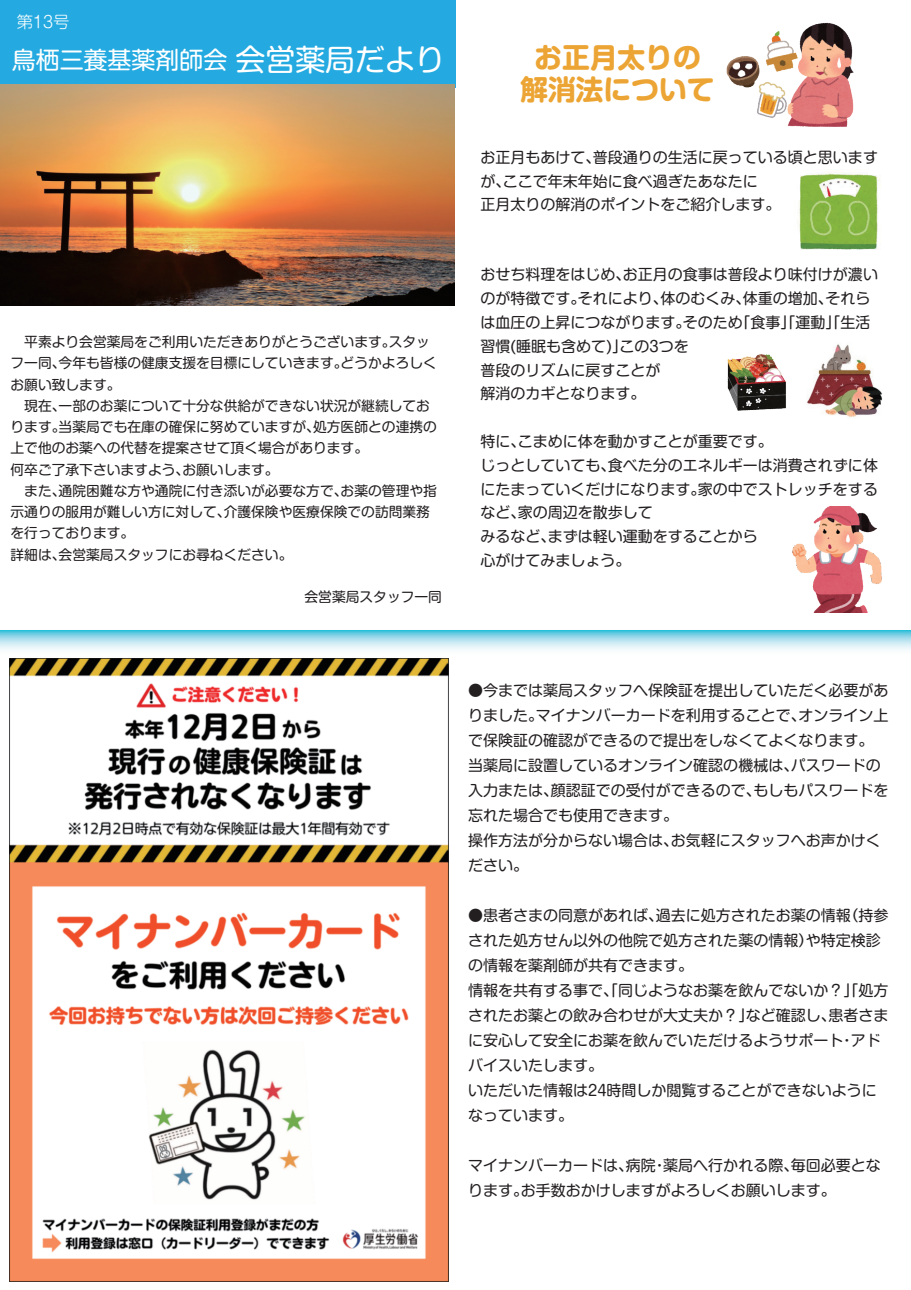
<style>
.page{position:relative;width:911px;height:1290px;background:#fff}
.page>*{position:absolute;margin:0;border:0;box-sizing:border-box;transform-origin:0 0}
.t1{font:700 27.75px/32.1px "Shin M Go Pro";color:#eca534;text-align:center}
.t2{font:24px "Shin M Go Pro";color:#fff}
.t3{font:300 16.38px "Shin M Go Pro";color:#fff}
.t4{font:15px/25px "Shin M Go Pro";color:#231f20}
.t5{font:13.75px/21.2px "Shin M Go Pro";color:#231f20}
.s1{font-size:30px}
</style>
<div class="page">
<div style="left:0;top:0;width:455px;height:87px;background:#24aae1"></div>
<svg style="left:0;top:630px;width:911px;height:37px"></svg>
<img style="left:9px;top:659px;width:439px;height:622px">
<img style="left:0;top:84px;width:454px;height:221px">
<img style="left:726px;top:22px;width:128px;height:105px">
<img style="left:799px;top:172px;width:82px;height:78px">
<img style="left:807px;top:344px;width:75px;height:74px">
<img style="left:727px;top:354px;width:59px;height:57px">
<img style="left:792px;top:506px;width:90px;height:106px">
<p class="t3" style="left:17px;top:9px;width:54px">第13号</p>
<h2 class="t2" style="left:12px;top:40px;width:435px">鳥栖三養基薬剤師会 <span class="s1">会営薬局だより</span></h2>
<p class="t5" style="left:11px;top:330px;width:428px">　平素より会営薬局をご利用いただきありがとうございます。スタッフ一同、今年も皆様の健康支援を目標にしていきます。どうかよろしくお願い致します。<br>　現在、一部のお薬について十分な供給ができない状況が継続しております。当薬局でも在庫の確保に努めていますが、処方医師との連携の上で他のお薬への代替を提案させて頂く場合があります。<br>何卒ご了承下さいますよう、お願いします。<br>　また、通院困難な方や通院に付き添いが必要な方で、お薬の管理や指示通りの服用が難しい方に対して、介護保険や医療保険での訪問業務を行っております。<br>詳細は、会営薬局スタッフにお尋ねください。</p>
<p class="t5" style="left:304px;top:584px;width:139px">会営薬局スタッフ一同</p>
<h1 class="t1" style="left:520px;top:38px;width:196px">お正月太りの解消法について</h1>
<p class="t4" style="left:480px;top:143px;width:399px;line-height:23.8px">お正月もあけて、普段通りの生活に戻っている頃と思いますが、ここで年末年始に食べ過ぎたあなたに<br>正月太りの解消のポイントをご紹介します。</p>
<p class="t4" style="left:480px;top:261px;width:399px;line-height:23.8px">おせち料理をはじめ、お正月の食事は普段より味付けが濃いのが特徴です。それにより、体のむくみ、体重の増加、それらは血圧の上昇につながります。そのため「食事」「運動」「生活習慣(睡眠も含めて)」この3つを<br>普段のリズムに戻すことが<br>解消のカギとなります。</p>
<p class="t4" style="left:480px;top:428px;width:399px;line-height:23.8px">特に、こまめに体を動かすことが重要です。<br>じっとしていても、食べた分のエネルギーは消費されずに体にたまっていくだけになります。家の中でストレッチをするなど、家の周辺を散歩して<br>みるなど、まずは軽い運動をすることから<br>心がけてみましょう。</p>
<p class="t4" style="left:468px;top:676px;width:421px">●今までは薬局スタッフへ保険証を提出していただく必要がありました。マイナンバーカードを利用することで、オンライン上で保険証の確認ができるので提出をしなくてよくなります。当薬局に設置しているオンライン確認の機械は、パスワードの入力または、顔認証での受付ができるので、もしもパスワードを忘れた場合でも使用できます。<br>操作方法が分からない場合は、お気軽にスタッフへお声かけください。</p>
<p class="t4" style="left:468px;top:901px;width:421px">●患者さまの同意があれば、過去に処方されたお薬の情報（持参された処方せん以外の他院で処方された薬の情報）や特定検診の情報を薬剤師が共有できます。<br>情報を共有する事で、「同じようなお薬を飲んでないか？」「処方されたお薬との飲み合わせが大丈夫か？」など確認し、患者さまに安心して安全にお薬を飲んでいただけるようサポート・アドバイスいたします。<br>いただいた情報は24時間しか閲覧することができないようになっています。</p>
<p class="t4" style="left:468px;top:1151px;width:414px">マイナンバーカードは、病院・薬局へ行かれる際、毎回必要となります。お手数おかけしますがよろしくお願いします。</p>
</div>
